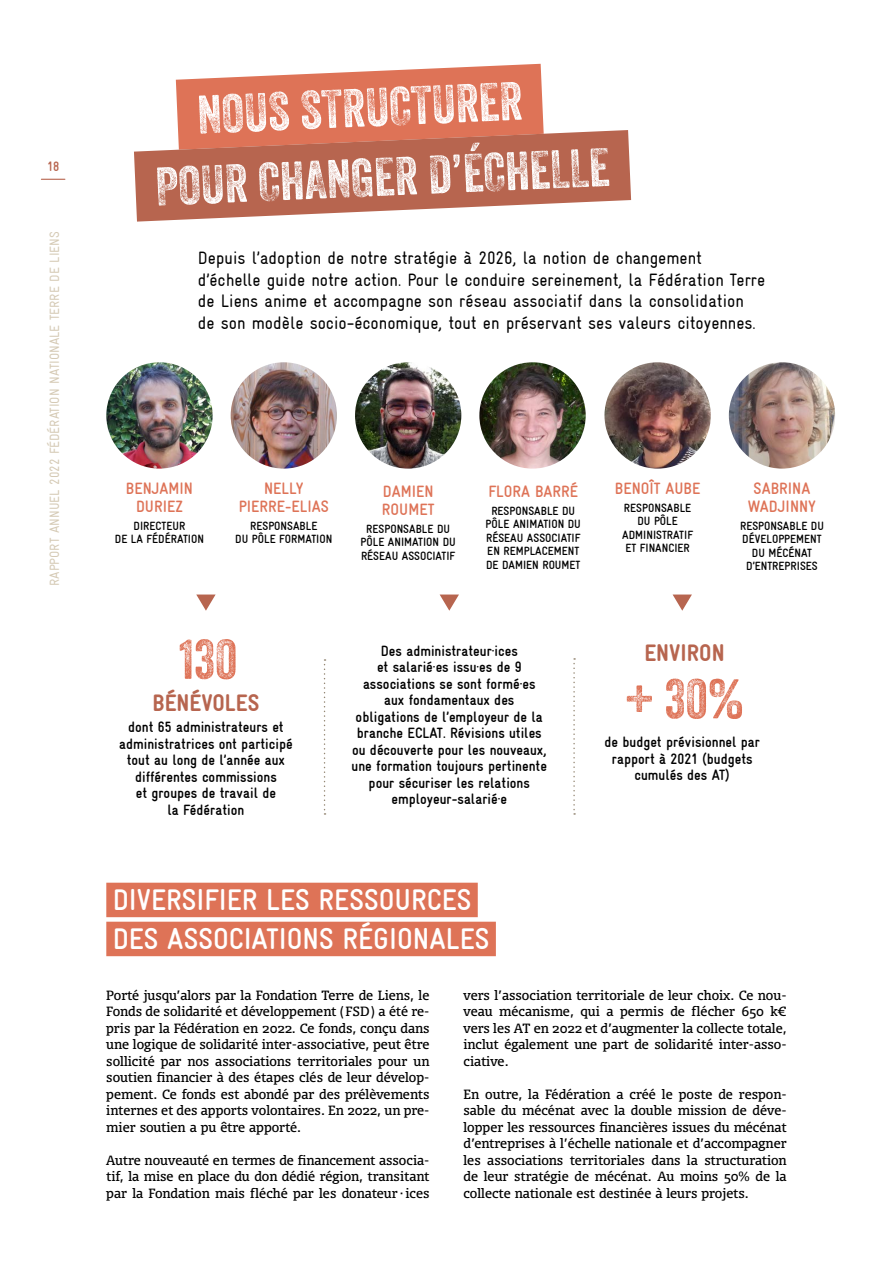
<style>
.page{position:relative;width:893px;height:1263px;background:#fff}
.page>*{position:absolute;margin:0;border:0;box-sizing:border-box;transform-origin:0 0}
.Nom_AT_NEW{font:54px "Veneer Three";color:#de7357}
.t1{font:52.5px "Veneer Three";color:#fff}
.Titre{font:700 condensed 30px "Gravur";color:#fff}
.Nom_AT_NEW-2{font:900 condensed 24px "Gravur";color:#b7654f}
.Texte_courant_AT{font:condensed 18px/21.6px "Gravur";color:#000}
.Texte_bold_rouge{font:700 condensed 16.5px/18px "Gravur";color:#de7357;text-align:center}
.Nom_AT_NEW-3{font:700 condensed 15px/16.5px "Gravur";color:#000;text-align:center}
.t2{font:condensed 13.5px "Gravur";color:#d5cab5}
.t3{font:700 condensed 13.5px "Gravur";color:#b7654f}
.Texte_courant{font:12.75px/16.5px "Olsen";color:#000;text-align:justify}
.Texte_bold_rouge-2{font:700 condensed 12px/13.5px "Gravur";color:#000;text-align:center}
</style>
<div class="page">
<svg style="left:41px;top:179px;width:24px;height:1px"></svg>
<svg style="left:324px;top:659px;width:2px;height:156px"></svg>
<svg style="left:573px;top:658px;width:2px;height:157px"></svg>
<svg style="left:196px;top:594px;width:20px;height:17px"></svg>
<svg style="left:440px;top:594px;width:19px;height:17px"></svg>
<svg style="left:673px;top:594px;width:19px;height:17px"></svg>
<div style="left:106px;top:883px;width:372px;height:34px;background:#de7357"></div>
<div style="left:106px;top:922px;width:390px;height:34px;background:#de7357"></div>
<svg style="left:176px;top:64px;width:368px;height:66px;background:#e2846b"></svg>
<svg style="left:134px;top:130px;width:497px;height:92px;background:#c57d6a"></svg>
<img style="left:106px;top:362px;width:107px;height:107px;border-radius:53px">
<img style="left:604px;top:362px;width:107px;height:107px;border-radius:53px">
<img style="left:729px;top:362px;width:106px;height:107px;border-radius:53px">
<img style="left:231px;top:362px;width:106px;height:107px;border-radius:53px">
<img style="left:355px;top:362px;width:106px;height:107px;border-radius:53px">
<img style="left:479px;top:362px;width:107px;height:107px;border-radius:53px">
<p class="t3" style="left:47px;top:159px;width:14px">18</p>
<p class="t2" style="left:47px;top:586px;width:356px;rotate:-90deg">RAPPORT ANNUEL 2022 FÉDÉRATION NATIONALE TERRE DE LIENS</p>
<p class="t1" style="left:196px;top:84px;width:327px;rotate:-3deg">NOUS STRUCTURER</p>
<p class="t1" style="left:154px;top:157px;width:456px;rotate:-3deg">POUR CHANGER D’ÉCHELLE</p>
<p class="Texte_courant_AT" style="left:198px;top:247px;width:569px">Depuis l’adoption de notre stratégie à 2026, la notion de changement d’échelle guide notre action. Pour le conduire sereinement, la Fédération Terre de Liens anime et accompagne son réseau associatif dans la consolidation<br>de son modèle socio-économique, tout en préservant ses valeurs citoyennes.</p>
<p class="Texte_bold_rouge" style="left:126px;top:479px;width:69px">BENJAMIN<br>DURIEZ</p>
<p class="Texte_bold_rouge-2" style="left:115px;top:519px;width:91px">DIRECTEUR<br>DE LA FÉDÉRATION</p>
<p class="Texte_bold_rouge" style="left:239px;top:479px;width:92px">NELLY<br>PIERRE-ELIAS</p>
<p class="Texte_bold_rouge-2" style="left:235px;top:519px;width:99px">RESPONSABLE<br>DU PÔLE FORMATION</p>
<p class="Texte_bold_rouge" style="left:382px;top:483px;width:54px;text-align:left">DAMIEN<br>ROUMET</p>
<p class="Texte_bold_rouge-2" style="left:361px;top:522px;width:97px">RESPONSABLE DU<br>PÔLE ANIMATION DU<br>RÉSEAU ASSOCIATIF</p>
<p class="Texte_bold_rouge" style="left:488px;top:483px;width:91px">FLORA BARRÉ</p>
<p class="Texte_bold_rouge-2" style="left:486px;top:504px;width:97px">RESPONSABLE DU<br>PÔLE ANIMATION DU<br>RÉSEAU ASSOCIATIF<br>EN REMPLACEMENT<br>DE DAMIEN ROUMET</p>
<p class="Texte_bold_rouge" style="left:615px;top:479px;width:87px">BENOÎT AUBE</p>
<p class="Texte_bold_rouge-2" style="left:622px;top:501px;width:72px">RESPONSABLE<br>DU PÔLE<br>ADMINISTRATIF<br>ET FINANCIER</p>
<p class="Texte_bold_rouge" style="left:748px;top:479px;width:70px">SABRINA<br>WADJINNY</p>
<p class="Texte_bold_rouge-2" style="left:740px;top:519px;width:85px">RESPONSABLE DU<br>DÉVELOPPEMENT<br>DU MÉCÉNAT<br>D’ENTREPRISES</p>
<p class="Nom_AT_NEW" style="left:179px;top:626px;width:59px">130</p>
<p class="Nom_AT_NEW-3" style="left:352px;top:642px;width:197px">Des administrateur·ices<br>et salarié·es issu·es de 9 associations se sont formé·es aux fondamentaux des obligations de l’employeur de la branche ECLAT. Révisions utiles ou découverte pour les nouveaux, une formation toujours pertinente pour sécuriser les relations employeur-salarié·e</p>
<p class="Nom_AT_NEW-2" style="left:152px;top:690px;width:108px">BÉNÉVOLES</p>
<p class="Nom_AT_NEW-3" style="left:119px;top:719px;width:175px">dont 65 administrateurs et administratrices ont participé tout au long de l’année aux différentes commissions<br>et groupes de travail de<br>la Fédération</p>
<p class="Nom_AT_NEW-2" style="left:644px;top:640px;width:82px">ENVIRON</p>
<p class="Nom_AT_NEW" style="left:625px;top:666px;width:121px">+ 30%</p>
<p class="Nom_AT_NEW-3" style="left:604px;top:734px;width:157px">de budget prévisionnel par rapport à 2021 (budgets cumulés des AT)</p>
<p class="Titre" style="left:113px;top:883px;width:360px">DIVERSIFIER LES RESSOURCES</p>
<p class="Titre" style="left:113px;top:922px;width:378px">DES ASSOCIATIONS RÉGIONALES</p>
<p class="Texte_courant" style="left:106px;top:986px;width:325px">Porté jusqu’alors par la Fondation Terre de Liens, le Fonds de solidarité et développement (FSD) a été re&shy;pris par la Fédération en 2022. Ce fonds, conçu dans une logique de solidarité inter-associative, peut être sollicité par nos associations territoriales pour un soutien financier à des étapes clés de leur dévelop&shy;pement. Ce fonds est abondé par des prélèvements internes et des apports volontaires. En 2022, un pre&shy;mier soutien a pu être apporté.</p>
<p class="Texte_courant" style="left:106px;top:1151px;width:325px">Autre nouveauté en termes de financement associa&shy;tif, la mise en place du don dédié région, transitant par la Fondation mais fléché par les donateur·ices</p>
<p class="Texte_courant" style="left:463px;top:986px;width:325px">vers l’association territoriale de leur choix. Ce nou&shy;veau mécanisme, qui a permis de flécher 650 k€ vers les AT en 2022 et d’augmenter la collecte totale, inclut également une part de solidarité inter-asso&shy;ciative.</p>
<p class="Texte_courant" style="left:463px;top:1085px;width:325px">En outre, la Fédération a créé le poste de respon&shy;sable du mécénat avec la double mission de déve&shy;lopper les ressources financières issues du mécénat d’entreprises à l’échelle nationale et d’accompagner les associations territoriales dans la structuration de leur stratégie de mécénat. Au moins 50% de la collecte nationale est destinée à leurs projets.</p>
</div>
